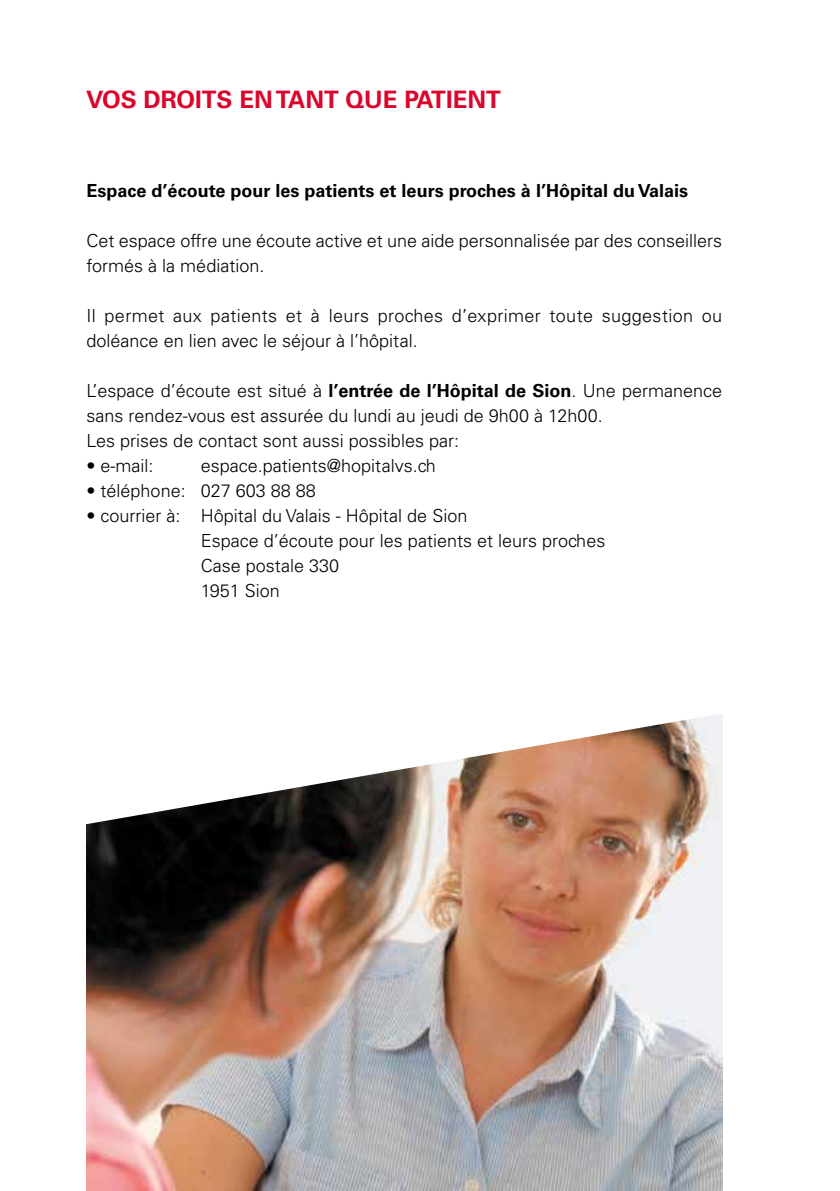
<style>
.page{position:relative;width:840px;height:1191px;background:#fff}
.page>*{position:absolute;margin:0;border:0;box-sizing:border-box;transform-origin:0 0}
.t1{font:700 24px "Univers LT Std";color:#db052c}
.t2{font:300 18px/25px "Univers LT Std";color:#000}
.t3{font:300 18px/25px "Univers LT Std";letter-spacing:.02em;color:#000}
.t4{font:700 18px "Univers LT Std";color:#000}
.s1{font-weight:700}
</style>
<div class="page">
<img style="left:86px;top:839px;width:635px;height:352px">
<svg style="left:86px;top:714px;width:637px;height:125px"></svg>
<h1 class="t1" style="left:86px;top:86px;width:416px">VOS DROITS EN TANT QUE PATIENT</h1>
<p class="t4" style="left:86px;top:180px;width:603px">Espace d’écoute pour les patients et leurs proches à l’Hôpital du Valais</p>
<p class="t2" style="left:86px;top:228px;width:636px">Cet espace offre une écoute active et une aide personnalisée par des conseillers formés à la médiation.</p>
<p class="t3" style="left:86px;top:303px;width:636px">Il permet aux patients et à leurs proches d’exprimer toute suggestion ou doléance en lien avec le séjour à l’hôpital.</p>
<p class="t2" style="left:86px;top:378px;width:636px">L’espace d’écoute est situé à <span class="s1">l’entrée de l’Hôpital de Sion</span>. Une permanence sans rendez-vous est assurée du lundi au jeudi de 9h00 à 12h00.<br>Les prises de contact sont aussi possibles par:</p>
<p class="t2" style="left:86px;top:453px;width:69px">• e-mail:</p>
<p class="t2" style="left:200px;top:453px;width:236px">espace.patients@hopitalvs.ch</p>
<p class="t2" style="left:86px;top:478px;width:231px">• téléphone: 027 603 88 88</p>
<p class="t2" style="left:200px;top:503px;width:406px;text-indent:-114px">• courrier à: Hôpital du Valais - Hôpital de Sion<br>Espace d’écoute pour les patients et leurs proches<br>Case postale 330<br>1951 Sion</p>
</div>
